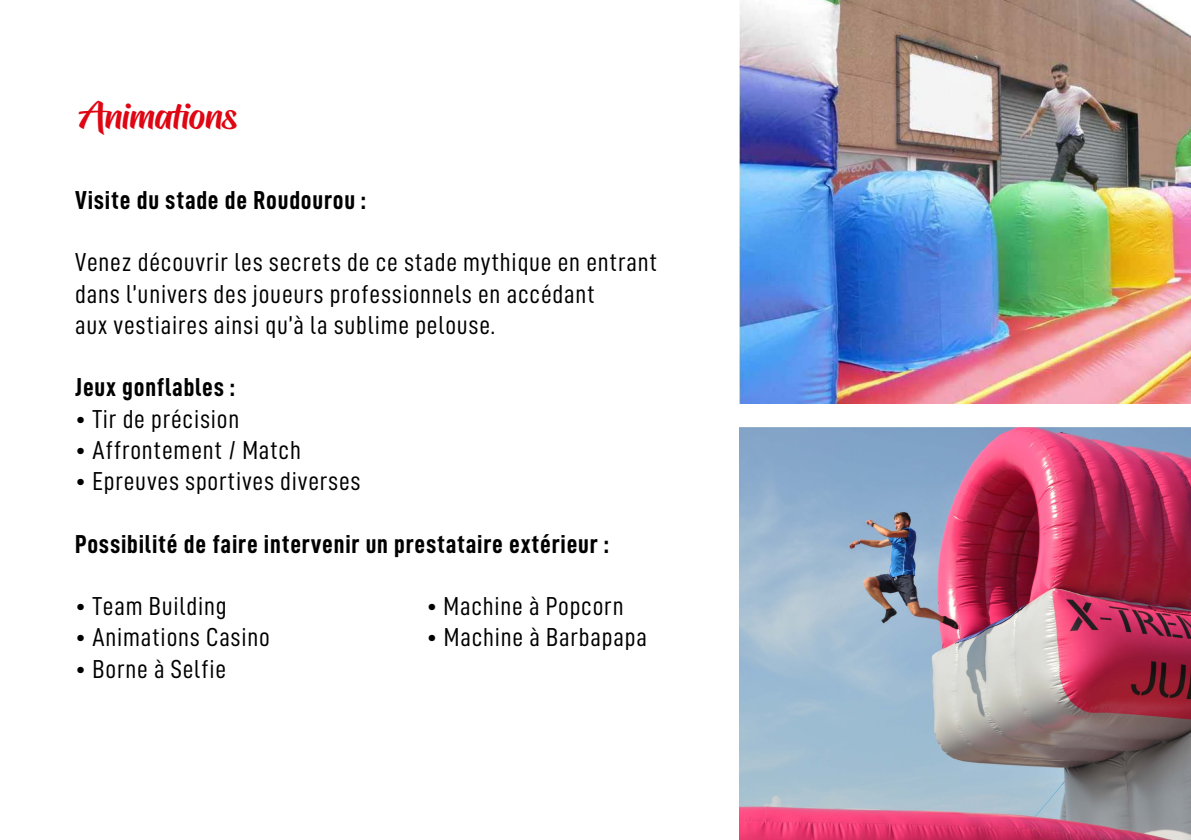
<style>
.page{position:relative;width:1191px;height:840px;background:#fff}
.page>*{position:absolute;margin:0;border:0;box-sizing:border-box;transform-origin:0 0}
.t1{font:italic 38px "Hughs";letter-spacing:.005em;color:#df0613;scale:1.04 1}
.t2{font:26px/31.2px "D DIN Condensed";letter-spacing:.03em;color:#000}
.t3{font:26px "D DIN Condensed Bold";letter-spacing:.03em;color:#000}
</style>
<div class="page">
<img style="left:739px;top:0;width:452px;height:403px">
<img style="left:739px;top:427px;width:452px;height:412px">
<h1 class="t1" style="left:80px;top:93px;width:166px">Animations</h1>
<p class="t3" style="left:75px;top:186px;width:292px">Visite du stade de Roudourou :</p>
<p class="t2" style="left:75px;top:246px;width:583px">Venez découvrir les secrets de ce stade mythique en entrant dans l’univers des joueurs professionnels en accédant<br>aux vestiaires ainsi qu’à la sublime pelouse.</p>
<p class="t3" style="left:75px;top:373px;width:161px">Jeux gonflables :</p>
<p class="t2" style="left:75px;top:402px;width:166px">• Tir de précision</p>
<p class="t2" style="left:75px;top:433px;width:227px">• Affrontement / Match</p>
<p class="t2" style="left:75px;top:465px;width:287px">• Epreuves sportives diverses</p>
<p class="t3" style="left:75px;top:529px;width:535px">Possibilité de faire intervenir un prestataire extérieur :</p>
<p class="t2" style="left:75px;top:589px;width:153px">• Team Building</p>
<p class="t2" style="left:426px;top:589px;width:199px">• Machine à Popcorn</p>
<p class="t2" style="left:75px;top:621px;width:196px">• Animations Casino</p>
<p class="t2" style="left:427px;top:621px;width:222px">• Machine à Barbapapa</p>
<p class="t2" style="left:75px;top:652px;width:152px">• Borne à Selfie</p>
</div>
